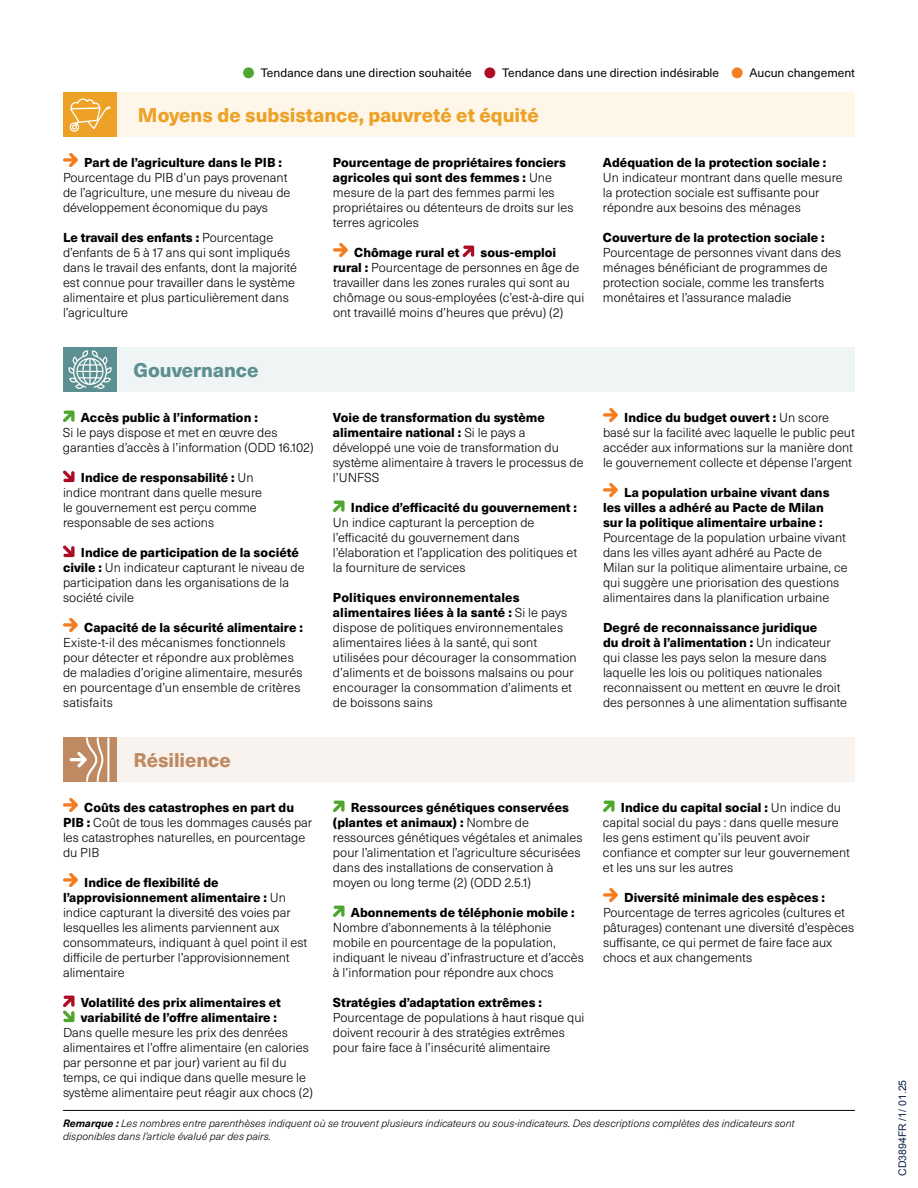
<style>
.page{position:relative;width:918px;height:1188px;background:#fff}
.page>*{position:absolute;margin:0;border:0;box-sizing:border-box;transform-origin:0 0}
.t1{font:800 19.5px "Neue Haas Unica W1 G";letter-spacing:-.005em;color:#eda126}
.t2{font:800 19.5px "Neue Haas Unica W1 G";letter-spacing:-.005em;color:#5c8f91}
.t3{font:800 19.5px "Neue Haas Unica W1 G";letter-spacing:-.005em;color:#bf8a61}
.t4{font:300 12.75px/15px "Neue Haas Unica W1 G";color:#000}
.t5{font:800 12.75px/15px "Neue Haas Unica W1 G";color:#000}
.t6{font:12px "Neue Haas Unica W1 G";color:#000}
.t7{font:italic 300 10.5px/12.6px "Neue Haas Unica W1 G";color:#000}
.t8{font:10.5px "Arial";color:#0c2346}
.s1{font-family:"Freight Sans Pro";font-weight:500;font-size:16.5px;color:#4fa62e}
.s2{font-family:"Freight Sans Pro";font-weight:500;font-size:16.5px;color:#ad0c24}
.s3{font-family:"Freight Sans Pro";font-weight:500;font-size:16.5px;color:#f57d21}
.s4{font-weight:800}
.s5{font-weight:700}
</style>
<div class="page">
<div style="left:117px;top:347px;width:738px;height:45px;background:#eff4f4"></div>
<div style="left:63px;top:347px;width:54px;height:45px;background:#5c8f91"></div>
<svg style="left:68px;top:350px;width:44px;height:39px"></svg>
<svg style="left:63px;top:411px;width:12px;height:11px"></svg>
<svg style="left:63px;top:470px;width:12px;height:12px"></svg>
<svg style="left:63px;top:545px;width:12px;height:12px"></svg>
<svg style="left:63px;top:618px;width:15px;height:14px"></svg>
<svg style="left:333px;top:501px;width:12px;height:11px"></svg>
<svg style="left:603px;top:408px;width:15px;height:14px"></svg>
<svg style="left:603px;top:483px;width:15px;height:14px"></svg>
<div style="left:117px;top:737px;width:738px;height:45px;background:#f9f3ef"></div>
<div style="left:63px;top:737px;width:54px;height:45px;background:#bf8a61"></div>
<svg style="left:70px;top:737px;width:33px;height:45px"></svg>
<hr style="left:107px;top:737px;width:2px;height:45px;background:#fff">
<svg style="left:63px;top:798px;width:15px;height:14px"></svg>
<svg style="left:63px;top:873px;width:15px;height:14px"></svg>
<svg style="left:63px;top:996px;width:12px;height:26px"></svg>
<svg style="left:333px;top:801px;width:12px;height:11px"></svg>
<svg style="left:333px;top:906px;width:12px;height:11px"></svg>
<svg style="left:603px;top:801px;width:12px;height:11px"></svg>
<svg style="left:603px;top:888px;width:15px;height:14px"></svg>
<hr style="left:63px;top:1110px;width:792px;height:1px;background:#000">
<div style="left:63px;top:92px;width:792px;height:45px;background:#fdf6e9"></div>
<svg style="left:63px;top:153px;width:15px;height:14px"></svg>
<svg style="left:333px;top:243px;width:15px;height:14px"></svg>
<svg style="left:463px;top:246px;width:11px;height:11px"></svg>
<p class="t6" style="left:243px;top:64px;width:614px"><span class="s1">b</span> Tendance dans une direction souhaitée <span class="s2">b</span> Tendance dans une direction indésirable <span class="s3">b</span> Aucun changement</p>
<h1 class="t1" style="left:138px;top:100px;width:402px">Moyens de subsistance, pauvreté et équité</h1>
<p class="t5" style="left:84px;top:154px;width:199px">Part de l’agriculture dans le PIB :</p>
<p class="t4" style="left:63px;top:169px;width:229px">Pourcentage du PIB d’un pays provenant de l’agriculture, une mesure du niveau de développement économique du pays</p>
<p class="t4" style="left:63px;top:229px;width:236px"><span class="s4">Le travail des enfants :</span> Pourcentage d’enfants de 5 à 17 ans qui sont impliqués dans le travail des enfants, dont la majorité est connue pour travailler dans le système alimentaire et plus particulièrement dans l’agriculture</p>
<p class="t4" style="left:333px;top:154px;width:242px"><span class="s4">Pourcentage de propriétaires fonciers agricoles qui sont des femmes :</span> Une mesure de la part des femmes parmi les propriétaires ou détenteurs de droits sur les terres agricoles</p>
<p class="t5" style="left:354px;top:244px;width:107px">Chômage rural et</p>
<p class="t4" style="left:333px;top:244px;width:253px;text-indent:148px"><span class="s4">sous-emploi rural :</span> Pourcentage de personnes en âge de travailler dans les zones rurales qui sont au chômage ou sous-employées (c’est-à-dire qui ont travaillé moins d’heures que prévu) (2)</p>
<h1 class="t2" style="left:134px;top:355px;width:126px">Gouvernance</h1>
<p class="t5" style="left:81px;top:409px;width:178px">Accès public à l’information :</p>
<p class="t4" style="left:63px;top:424px;width:252px">Si le pays dispose et met en œuvre des garanties d’accès à l’information (ODD 16.102)</p>
<p class="t4" style="left:63px;top:469px;width:201px;text-indent:18px"><span class="s4">Indice de responsabilité :</span> Un indice montrant dans quelle mesure le gouvernement est perçu comme responsable de ses actions</p>
<p class="t4" style="left:63px;top:544px;width:243px;text-indent:18px"><span class="s4">Indice de participation de la société civile :</span> Un indicateur capturant le niveau de participation dans les organisations de la société civile</p>
<p class="t5" style="left:84px;top:619px;width:220px">Capacité de la sécurité alimentaire :</p>
<p class="t4" style="left:63px;top:634px;width:241px">Existe-t-il des mécanismes fonctionnels pour détecter et répondre aux problèmes de maladies d’origine alimentaire, mesurés en pourcentage d’un ensemble de critères satisfaits</p>
<h1 class="t3" style="left:134px;top:745px;width:99px">Résilience</h1>
<p class="t4" style="left:63px;top:799px;width:251px;text-indent:21px"><span class="s4">Coûts des catastrophes en part du<br>PIB :</span> Coût de tous les dommages causés par les catastrophes naturelles, en pourcentage du PIB</p>
<p class="t4" style="left:63px;top:874px;width:246px;text-indent:21px"><span class="s4">Indice de flexibilité de l’approvisionnement alimentaire :</span> Un indice capturant la diversité des voies par lesquelles les aliments parviennent aux consommateurs, indiquant à quel point il est difficile de perturber l’approvisionnement alimentaire</p>
<p class="t5" style="left:81px;top:994px;width:202px">Volatilité des prix alimentaires et variabilité de l’offre alimentaire :</p>
<p class="t4" style="left:63px;top:1024px;width:251px">Dans quelle mesure les prix des denrées alimentaires et l’offre alimentaire (en calories par personne et par jour) varient au fil du temps, ce qui indique dans quelle mesure le système alimentaire peut réagir aux chocs (2)</p>
<p class="t4" style="left:333px;top:409px;width:252px"><span class="s4">Voie de transformation du système alimentaire national :</span> Si le pays a développé une voie de transformation du système alimentaire à travers le processus de l’UNFSS</p>
<p class="t5" style="left:351px;top:499px;width:228px">Indice d’efficacité du gouvernement :</p>
<p class="t4" style="left:333px;top:514px;width:246px">Un indice capturant la perception de l’efficacité du gouvernement dans l’élaboration et l’application des politiques et la fourniture de services</p>
<p class="t4" style="left:333px;top:589px;width:245px"><span class="s4">Politiques environnementales alimentaires liées à la santé :</span> Si le pays dispose de politiques environnementales alimentaires liées à la santé, qui sont utilisées pour décourager la consommation d’aliments et de boissons malsains ou pour encourager la consommation d’aliments et de boissons sains</p>
<p class="t4" style="left:333px;top:799px;width:251px;text-indent:18px"><span class="s4">Ressources génétiques conservées (plantes et animaux) :</span> Nombre de ressources génétiques végétales et animales pour l’alimentation et l’agriculture sécurisées dans des installations de conservation à moyen ou long terme (2) (ODD 2.5.1)</p>
<p class="t5" style="left:351px;top:904px;width:225px">Abonnements de téléphonie mobile :</p>
<p class="t4" style="left:333px;top:919px;width:252px">Nombre d’abonnements à la téléphonie mobile en pourcentage de la population, indiquant le niveau d’infrastructure et d’accès à l’information pour répondre aux chocs</p>
<p class="t5" style="left:333px;top:994px;width:211px">Stratégies d’adaptation extrêmes :</p>
<p class="t4" style="left:333px;top:1009px;width:253px">Pourcentage de populations à haut risque qui doivent recourir à des stratégies extrêmes pour faire face à l’insécurité alimentaire</p>
<p class="t5" style="left:603px;top:154px;width:225px">Adéquation de la protection sociale :</p>
<p class="t4" style="left:603px;top:169px;width:241px">Un indicateur montrant dans quelle mesure la protection sociale est suffisante pour répondre aux besoins des ménages</p>
<p class="t5" style="left:603px;top:229px;width:223px">Couverture de la protection sociale :</p>
<p class="t4" style="left:603px;top:244px;width:240px">Pourcentage de personnes vivant dans des ménages bénéficiant de programmes de protection sociale, comme les transferts monétaires et l’assurance maladie</p>
<p class="t4" style="left:603px;top:409px;width:254px;text-align:center"><span class="s4">Indice du budget ouvert :</span> Un score<br>basé sur la facilité avec laquelle le public peut accéder aux informations sur la manière dont le gouvernement collecte et dépense l’argent</p>
<p class="t5" style="left:603px;top:484px;width:228px;text-indent:21px">La population urbaine vivant dans les villes a adhéré au Pacte de Milan sur la politique alimentaire urbaine :</p>
<p class="t4" style="left:603px;top:529px;width:246px">Pourcentage de la population urbaine vivant dans les villes ayant adhéré au Pacte de Milan sur la politique alimentaire urbaine, ce qui suggère une priorisation des questions alimentaires dans la planification urbaine</p>
<p class="t4" style="left:603px;top:619px;width:246px"><span class="s4">Degré de reconnaissance juridique<br>du droit à l’alimentation :</span> Un indicateur qui classe les pays selon la mesure dans laquelle les lois ou politiques nationales reconnaissent ou mettent en œuvre le droit des personnes à une alimentation suffisante</p>
<p class="t4" style="left:603px;top:799px;width:248px;text-indent:18px"><span class="s4">Indice du capital social :</span> Un indice du capital social du pays : dans quelle mesure les gens estiment qu’ils peuvent avoir confiance et compter sur leur gouvernement et les uns sur les autres</p>
<p class="t5" style="left:624px;top:889px;width:202px">Diversité minimale des espèces :</p>
<p class="t4" style="left:603px;top:904px;width:253px">Pourcentage de terres agricoles (cultures et pâturages) contenant une diversité d’espèces suffisante, ce qui permet de faire face aux chocs et aux changements</p>
<p class="t7" style="left:63px;top:1117px;width:733px"><span class="s5">Remarque :</span> Les nombres entre parenthèses indiquent où se trouvent plusieurs indicateurs ou sous-indicateurs. Des descriptions complètes des indicateurs sont disponibles dans l’article évalué par des pairs.</p>
<p class="t8" style="left:895px;top:1176px;width:98px;rotate:-90deg">CD3894FR /1/ 01.25</p>
</div>
